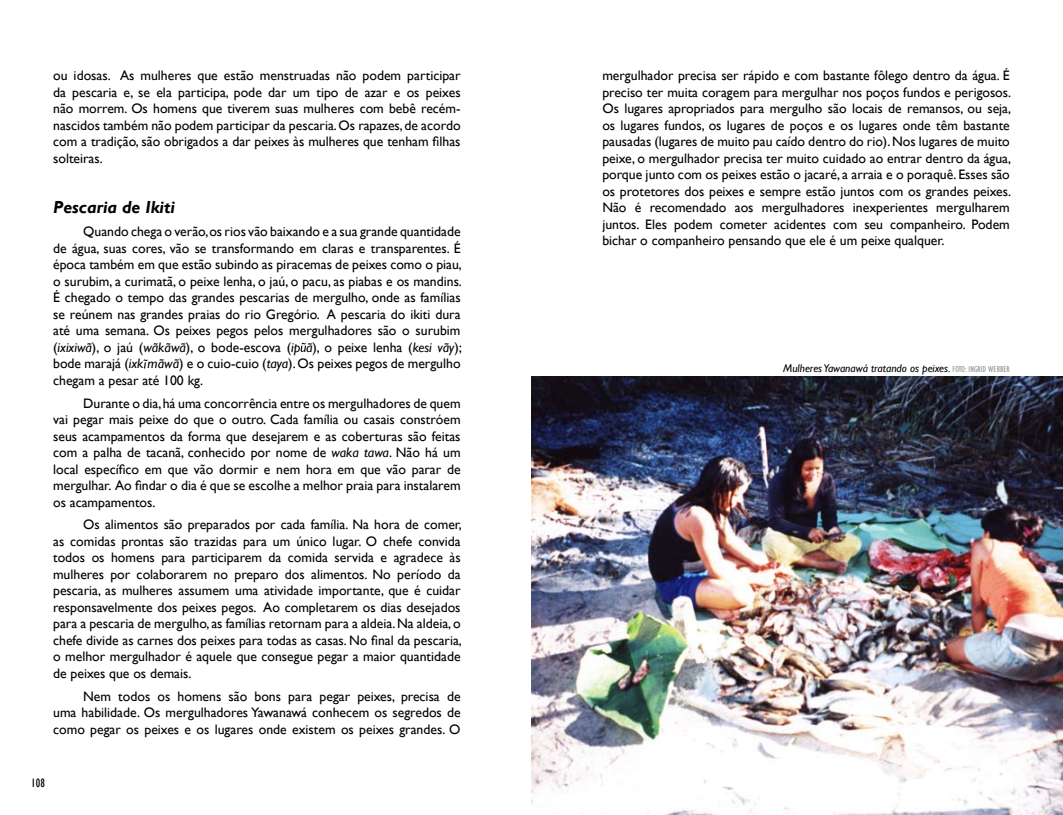
<style>
.page{position:relative;width:1063px;height:815px;background:#fff}
.page>*{position:absolute;margin:0;border:0;box-sizing:border-box;transform-origin:0 0}
.t1{font:italic 700 17.5px "Gill Sans";color:#000}
.t2{font:13.75px/16.5px "Gill Sans";color:#000;text-align:justify}
.t3{font:condensed 12.5px "Gill Sans";color:#000}
.t4{font:italic 11.25px "Gill Sans";color:#000}
.s1{font-style:italic}
.s2{font-style:normal;font-stretch:condensed;font-size:8.75px;color:#939598}
</style>
<div class="page">
<svg style="left:301px;top:343px;width:5px;height:9px"></svg>
<svg style="left:144px;top:359px;width:4px;height:9px"></svg>
<img style="left:531px;top:376px;width:532px;height:439px">
<p class="t2" style="left:53px;top:68px;width:409px">ou idosas. As mulheres que estão menstruadas não podem participar da pescaria e, se ela participa, pode dar um tipo de azar e os peixes não morrem. Os homens que tiverem suas mulheres com bebê recém&shy;nascidos também não podem participar da pescaria. Os rapazes, de acordo com a tradição, são obrigados a dar peixes às mulheres que tenham filhas solteiras.</p>
<p class="t1" style="left:53px;top:197px;width:123px">Pescaria de Ikiti</p>
<p class="t2" style="left:53px;top:224px;width:410px;text-indent:30px">Quando chega o verão, os rios vão baixando e a sua grande quantidade de água, suas cores, vão se transformando em claras e transparentes. É época também em que estão subindo as piracemas de peixes como o piau, o surubim, a curimatã, o peixe lenha, o jaú, o pacu, as piabas e os mandins.<br>É chegado o tempo das grandes pescarias de mergulho, onde as famílias se reúnem nas grandes praias do rio Gregório. A pescaria do ikiti dura até uma semana. Os peixes pegos pelos mergulhadores são o surubim (<span class="s1">ixixiwã</span>), o jaú (<span class="s1">wãkãwã</span>), o bode-escova (<span class="s1">ip ã</span>), o peixe lenha (<span class="s1">kesi vãy</span>); bode marajá (<span class="s1">ixk mãwã</span>) e o cuio-cuio (<span class="s1">taya</span>). Os peixes pegos de mergulho chegam a pesar até 100 kg.</p>
<p class="t2" style="left:53px;top:395px;width:409px;text-indent:30px">Durante o dia, há uma concorrência entre os mergulhadores de quem vai pegar mais peixe do que o outro. Cada família ou casais constróem seus acampamentos da forma que desejarem e as coberturas são feitas com a palha de tacanã, conhecido por nome de <span class="s1">waka tawa</span>. Não há um local específico em que vão dormir e nem hora em que vão parar de mergulhar. Ao findar o dia é que se escolhe a melhor praia para instalarem os acampamentos.</p>
<p class="t2" style="left:53px;top:517px;width:410px;text-indent:30px">Os alimentos são preparados por cada família. Na hora de comer, as comidas prontas são trazidas para um único lugar. O chefe convida todos os homens para participarem da comida servida e agradece às mulheres por colaborarem no preparo dos alimentos. No período da pescaria, as mulheres assumem uma atividade importante, que é cuidar responsavelmente dos peixes pegos. Ao completarem os dias desejados para a pescaria de mergulho, as famílias retornam para a aldeia. Na aldeia, o chefe divide as carnes dos peixes para todas as casas. No final da pescaria, o melhor mergulhador é aquele que consegue pegar a maior quantidade de peixes que os demais.</p>
<p class="t2" style="left:53px;top:688px;width:409px;text-indent:30px">Nem todos os homens são bons para pegar peixes, precisa de uma habilidade. Os mergulhadores Yawanawá conhecem os segredos de como pegar os peixes e os lugares onde existem os peixes grandes. O</p>
<p class="t3" style="left:31px;top:776px;width:15px">108</p>
<p class="t2" style="left:602px;top:68px;width:410px">mergulhador precisa ser rápido e com bastante fôlego dentro da água. É preciso ter muita coragem para mergulhar nos poços fundos e perigosos.<br>Os lugares apropriados para mergulho são locais de remansos, ou seja, os lugares fundos, os lugares de poços e os lugares onde têm bastante pausadas (lugares de muito pau caído dentro do rio). Nos lugares de muito peixe, o mergulhador precisa ter muito cuidado ao entrar dentro da água, porque junto com os peixes estão o jacaré, a arraia e o poraquê. Esses são os protetores dos peixes e sempre estão juntos com os grandes peixes.<br>Não é recomendado aos mergulhadores inexperientes mergulharem juntos. Eles podem cometer acidentes com seu companheiro. Podem bichar o companheiro pensando que ele é um peixe qualquer.</p>
<p class="t4" style="left:783px;top:362px;width:228px">Mulheres Yawanawá tratando os peixes. <span class="s2">FOTO: INGRID WEBBER</span></p>
</div>
